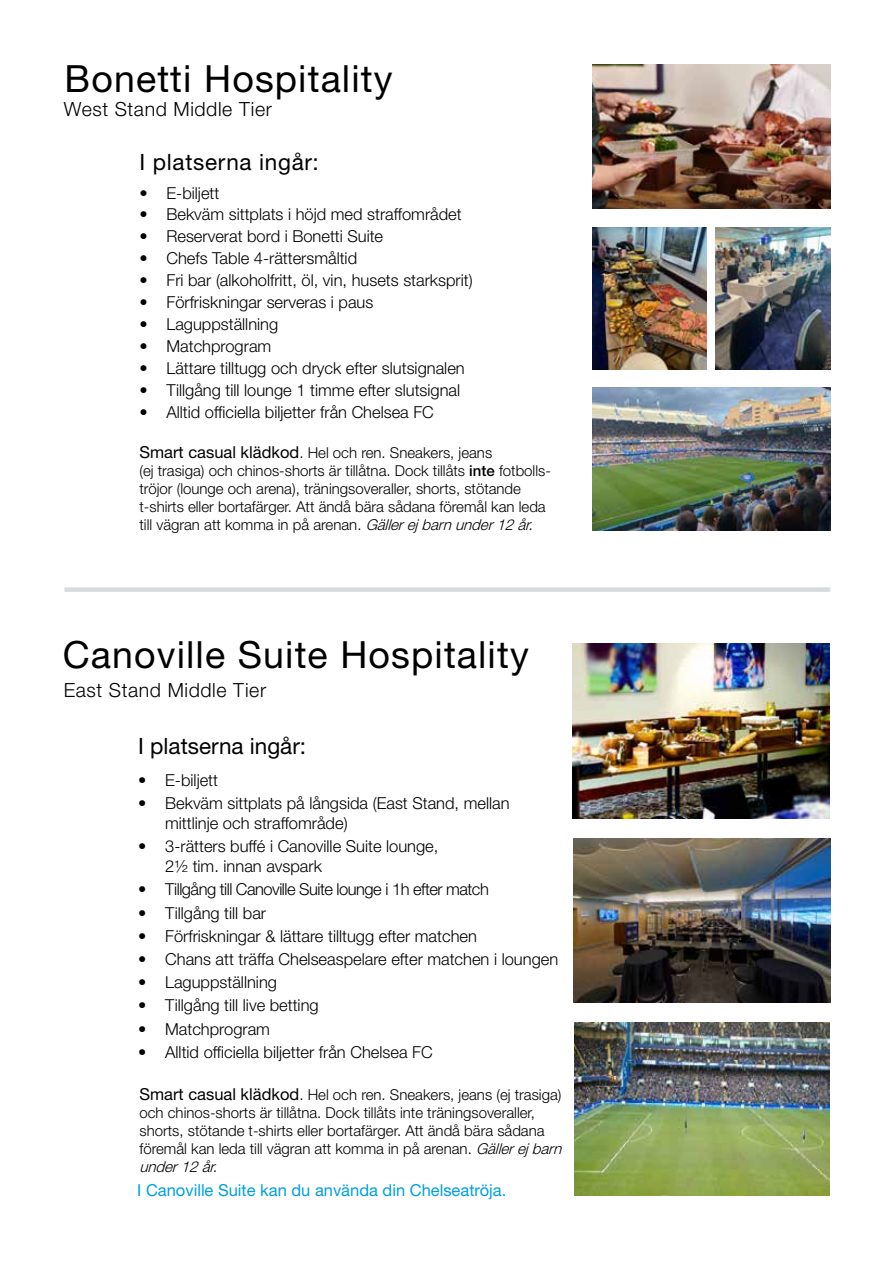
<style>
.page{position:relative;width:893px;height:1263px;background:#fff}
.page>*{position:absolute;margin:0;border:0;box-sizing:border-box;transform-origin:0 0}
.t1{font:37.5px "Helvetica Neue LT Std";letter-spacing:.03em;color:#000}
.t2{font:22.5px "Helvetica Neue LT Std";color:#000}
.t3{font:22.5px "Helvetica Neue LT Std";letter-spacing:.025em;color:#000}
.t4{font:300 19.5px "Helvetica Neue LT Std";letter-spacing:.03em;color:#000}
.t5{font:300 16.5px/19.8px "Helvetica Neue LT Std";color:#000}
.t6{font:300 16.5px "Helvetica Neue LT Std";letter-spacing:-.03em;color:#000}
.t7{font:16.5px "Helvetica Neue LT Std";color:#009fe3}
.t8{font:300 15px/18px "Helvetica Neue LT Std";color:#000}
.s1{font-weight:400;font-size:16.5px}
.s2{font-weight:500}
.s3{font-style:italic}
</style>
<div class="page">
<img style="left:573px;top:644px;width:256px;height:174px">
<img style="left:573px;top:839px;width:257px;height:163px">
<div style="left:64px;top:587px;width:766px;height:5px;background:#d5dbdf"></div>
<img style="left:574px;top:1023px;width:255px;height:173px">
<img style="left:592px;top:65px;width:238px;height:143px">
<img style="left:592px;top:388px;width:238px;height:142px">
<img style="left:715px;top:227px;width:115px;height:143px">
<img style="left:592px;top:227px;width:115px;height:143px">
<h1 class="t1" style="left:65px;top:56px;width:329px">Bonetti Hospitality</h1>
<p class="t4" style="left:64px;top:98px;width:210px">West Stand Middle Tier</p>
<h2 class="t3" style="left:139px;top:149px;width:181px">I platserna ingår:</h2>
<p class="t5" style="left:139px;top:182px;width:81px">• E-biljett</p>
<p class="t5" style="left:139px;top:204px;width:324px">• Bekväm sittplats i höjd med straffområdet</p>
<p class="t5" style="left:139px;top:226px;width:245px">• Reserverat bord i Bonetti Suite</p>
<p class="t5" style="left:139px;top:248px;width:219px">• Chefs Table 4-rättersmåltid</p>
<p class="t5" style="left:139px;top:270px;width:335px">• Fri bar (alkoholfritt, öl, vin, husets starksprit)</p>
<p class="t5" style="left:139px;top:292px;width:235px">• Förfriskningar serveras i paus</p>
<p class="t5" style="left:139px;top:314px;width:140px">• Laguppställning</p>
<p class="t5" style="left:139px;top:336px;width:133px">• Matchprogram</p>
<p class="t5" style="left:139px;top:358px;width:327px">• Lättare tilltugg och dryck efter slutsignalen</p>
<p class="t5" style="left:139px;top:380px;width:322px">• Tillgång till lounge 1 timme efter slutsignal</p>
<p class="t5" style="left:139px;top:402px;width:296px">• Alltid officiella biljetter från Chelsea FC</p>
<p class="t8" style="left:139px;top:444px;width:413px"><span class="s1">Smart casual klädkod</span>. Hel och ren. Sneakers, jeans<br>(ej trasiga) och chinos-shorts är tillåtna. Dock tillåts <span class="s2">inte</span> fotbolls&shy;tröjor (lounge och arena), träningsoveraller, shorts, stötande t-shirts eller bortafärger. Att ändå bära sådana föremål kan leda till vägran att komma in på arenan. <span class="s3">Gällerej barnunder12år.</span></p>
<h1 class="t1" style="left:63px;top:633px;width:468px">Canoville Suite Hospitality</h1>
<p class="t4" style="left:64px;top:678px;width:204px">East Stand Middle Tier</p>
<h2 class="t2" style="left:138px;top:732px;width:169px">I platserna ingår:</h2>
<p class="t5" style="left:138px;top:770px;width:81px">• E-biljett</p>
<p class="t5" style="left:165px;top:793px;width:346px;text-indent:-27px">• Bekväm sittplats på långsida (East Stand, mellan mittlinje och straffområde)</p>
<p class="t5" style="left:165px;top:836px;width:275px;text-indent:-27px">• 3-rätters buffé i Canoville Suite lounge,<br>2½ tim. innan avspark</p>
<p class="t6" style="left:138px;top:879px;width:352px">• Tillgång till Canoville Suite lounge i 1h efter match</p>
<p class="t5" style="left:138px;top:902px;width:129px">• Tillgång till bar</p>
<p class="t5" style="left:138px;top:926px;width:340px">• Förfriskningar &amp; lättare tilltugg efter matchen</p>
<p class="t5" style="left:138px;top:949px;width:422px">• Chans att träffa Chelseaspelare efter matchen i loungen</p>
<p class="t5" style="left:138px;top:972px;width:140px">• Laguppställning</p>
<p class="t5" style="left:138px;top:995px;width:182px">• Tillgång till live betting</p>
<p class="t5" style="left:138px;top:1018px;width:133px">• Matchprogram</p>
<p class="t5" style="left:138px;top:1042px;width:296px">• Alltid officiella biljetter från Chelsea FC</p>
<p class="t8" style="left:139px;top:1085px;width:428px"><span class="s1">Smart casual klädkod</span>. Hel och ren. Sneakers, jeans (ej trasiga) och chinos-shorts är tillåtna. Dock tillåts inte träningsoveraller, shorts, stötande t-shirts eller bortafärger. Att ändå bära sådana föremål kan leda till vägran att komma in på arenan. <span class="s3">Gällerej barn under12år.</span></p>
<p class="t7" style="left:137px;top:1180px;width:371px">I Canoville Suite kan du använda din Chelseatröja.</p>
</div>
